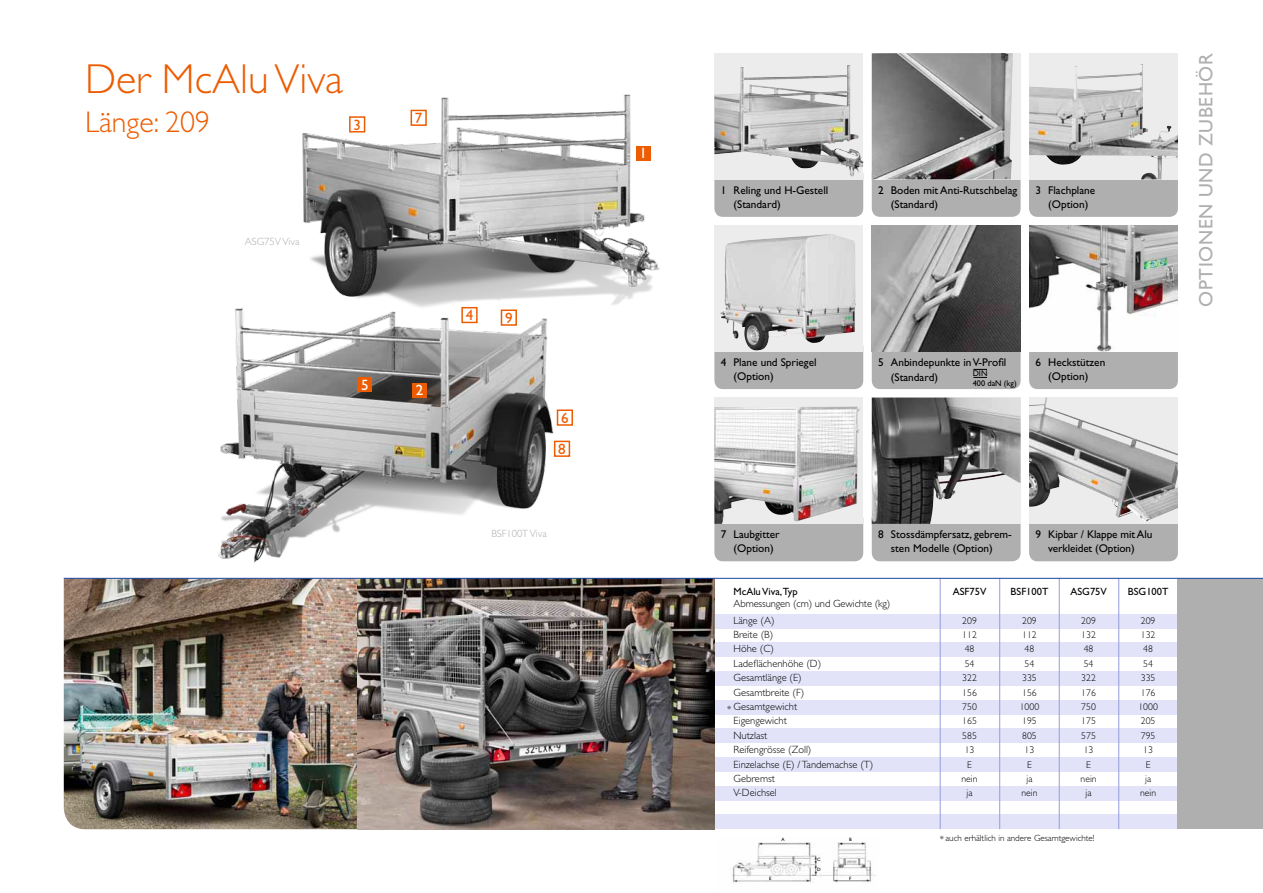
<style>
.page{position:relative;width:1263px;height:893px;background:#fff}
.page>*{position:absolute;margin:0;border:0;box-sizing:border-box;transform-origin:0 0}
.t1{font:300 42px "Gill Sans Std";color:#ed5c02}
.t2{font:300 30px "Gill Sans Std";color:#ed5c02}
.t3{font:19.5px "Gill Sans Std";letter-spacing:.03em;color:#afafb0}
.t4{font:15px "Gill Sans Std";color:#ed5c02}
.t5{font:15px "Gill Sans Std";color:#fff}
.t6{font:11.25px/14.2px "Gill Sans Std";color:#000}
.t7{font:300 10.5px/14.4px "Gill Sans Std";color:#000}
.t8{font:10.5px "Gill Sans Std";color:#000}
.t9{font:300 10.5px "Gill Sans Std";color:#afafb0}
.t10{font:300 9.75px/14.4px "Gill Sans Std";color:#000;text-align:center}
.t11{font:300 9px "Gill Sans Std";color:#000}
.t12{font:8.25px/9.4px "Gill Sans Std";color:#000}
.t13{font:4.8px/9.9px "Gill Sans Std";color:#000}
</style>
<div class="page">
<div style="left:714px;top:614px;width:464px;height:14px;background:#e2e3f8"></div>
<div style="left:714px;top:643px;width:464px;height:14px;background:#e2e3f8"></div>
<div style="left:714px;top:671px;width:464px;height:15px;background:#e2e3f8"></div>
<div style="left:714px;top:700px;width:464px;height:14px;background:#e2e3f8"></div>
<div style="left:714px;top:729px;width:464px;height:14px;background:#e2e3f8"></div>
<div style="left:714px;top:757px;width:464px;height:15px;background:#e2e3f8"></div>
<div style="left:714px;top:786px;width:464px;height:14px;background:#e2e3f8"></div>
<div style="left:714px;top:814px;width:464px;height:15px;background:#e2e3f8"></div>
<img style="left:302px;top:94px;width:358px;height:213px">
<img style="left:218px;top:308px;width:341px;height:255px">
<img style="left:732px;top:842px;width:144px;height:41px">
<div style="left:555px;top:441px;width:14px;height:15px;background:#fff"></div>
<div style="left:554px;top:441px;width:16px;height:16px;border:2px solid #ed5c02"></div>
<div style="left:501px;top:310px;width:15px;height:15px;background:#fff"></div>
<div style="left:501px;top:309px;width:16px;height:17px;border:2px solid #ed5c02"></div>
<div style="left:411px;top:110px;width:15px;height:15px;background:#fff"></div>
<div style="left:411px;top:110px;width:16px;height:16px;border:2px solid #ed5c02"></div>
<div style="left:412px;top:383px;width:15px;height:15px;background:#ed5c02"></div>
<div style="left:636px;top:146px;width:14px;height:15px;background:#ed5c02"></div>
<div style="left:350px;top:117px;width:15px;height:15px;background:#fff"></div>
<div style="left:349px;top:116px;width:16px;height:17px;border:2px solid #ed5c02"></div>
<div style="left:357px;top:377px;width:15px;height:15px;background:#ed5c02"></div>
<div style="left:557px;top:409px;width:16px;height:17px;border:2px solid #ed5c02"></div>
<div style="left:462px;top:308px;width:15px;height:14px;background:#fff"></div>
<div style="left:461px;top:307px;width:17px;height:16px;border:2px solid #ed5c02"></div>
<img style="left:64px;top:579px;width:650px;height:250px">
<div style="left:1178px;top:578px;width:85px;height:251px;background:#afafb0"></div>
<svg style="left:837px;top:397px;width:25px;height:1px"></svg>
<div style="left:1029px;top:338px;width:149px;height:51px;background:#afafb0;border-radius:9px"></div>
<div style="left:872px;top:338px;width:148px;height:51px;background:#afafb0;border-radius:9px"></div>
<div style="left:714px;top:338px;width:149px;height:51px;background:#afafb0;border-radius:9px"></div>
<div style="left:1029px;top:510px;width:149px;height:51px;background:#afafb0;border-radius:9px"></div>
<div style="left:872px;top:510px;width:148px;height:51px;background:#afafb0;border-radius:9px"></div>
<div style="left:714px;top:510px;width:149px;height:51px;background:#afafb0;border-radius:9px"></div>
<div style="left:872px;top:166px;width:148px;height:51px;background:#afafb0;border-radius:9px"></div>
<div style="left:714px;top:166px;width:149px;height:51px;background:#afafb0;border-radius:9px"></div>
<div style="left:1029px;top:166px;width:149px;height:51px;background:#afafb0;border-radius:9px"></div>
<hr style="left:1118px;top:578px;width:1px;height:251px;background:#969cdb">
<hr style="left:1059px;top:578px;width:1px;height:251px;background:#969cdb">
<hr style="left:999px;top:578px;width:1px;height:251px;background:#969cdb">
<hr style="left:940px;top:578px;width:1px;height:251px;background:#969cdb">
<hr style="left:64px;top:578px;width:1199px;height:1px;background:#1e45a0">
<img style="left:872px;top:225px;width:148px;height:127px">
<img style="left:1029px;top:225px;width:149px;height:127px">
<svg style="left:714px;top:225px;width:149px;height:127px;fill:#ececec"></svg>
<img style="left:720px;top:234px;width:110px;height:104px">
<div style="left:1029px;top:53px;width:149px;height:126px;background:#ececec"></div>
<img style="left:1029px;top:64px;width:149px;height:115px">
<div style="left:714px;top:398px;width:149px;height:126px;background:#ececec"></div>
<img style="left:714px;top:406px;width:146px;height:118px">
<div style="left:872px;top:53px;width:148px;height:126px;background:#ececec"></div>
<img style="left:872px;top:53px;width:141px;height:126px">
<img style="left:1029px;top:398px;width:149px;height:124px">
<img style="left:872px;top:398px;width:148px;height:126px">
<div style="left:714px;top:53px;width:149px;height:126px;background:#ececec"></div>
<img style="left:714px;top:65px;width:149px;height:112px">
<svg style="left:973px;top:369px;width:14px;height:1px"></svg>
<svg style="left:973px;top:377px;width:14px;height:1px"></svg>
<h1 class="t1" style="left:85px;top:55px;width:260px">Der McAlu Viva</h1>
<h2 class="t2" style="left:85px;top:105px;width:127px">Länge: 209</h2>
<h3 class="t4" style="left:353px;top:116px;width:9px">3</h3>
<p class="t9" style="left:245px;top:236px;width:56px">ASG75V Viva</p>
<h3 class="t5" style="left:361px;top:376px;width:9px">5</h3>
<h3 class="t4" style="left:415px;top:109px;width:9px">7</h3>
<h3 class="t5" style="left:416px;top:382px;width:9px">2</h3>
<h3 class="t4" style="left:466px;top:306px;width:9px">4</h3>
<h3 class="t4" style="left:505px;top:309px;width:9px">9</h3>
<h3 class="t4" style="left:561px;top:409px;width:9px">6</h3>
<h3 class="t4" style="left:558px;top:440px;width:9px">8</h3>
<p class="t9" style="left:491px;top:528px;width:57px">BSF100T Viva</p>
<h3 class="t5" style="left:639px;top:145px;width:9px">1</h3>
<p class="t6" style="left:721px;top:183px;width:7px">1</p>
<p class="t6" style="left:878px;top:183px;width:7px">2</p>
<p class="t6" style="left:733px;top:183px;width:96px">Reling und H-Gestell (Standard)</p>
<p class="t6" style="left:891px;top:183px;width:128px">Boden mit Anti-Rutschbelag (Standard)</p>
<p class="t6" style="left:1035px;top:183px;width:7px">3</p>
<p class="t6" style="left:1048px;top:183px;width:49px">Flachplane (Option)</p>
<h3 class="t3" style="left:1195px;top:307px;width:254px;rotate:-90deg">OPTIONEN UND ZUBEHÖR</h3>
<p class="t6" style="left:891px;top:355px;width:117px;line-height:14.9px">Anbindepunkte in V-Profil (Standard)</p>
<p class="t6" style="left:721px;top:355px;width:7px">4</p>
<p class="t6" style="left:878px;top:355px;width:7px">5</p>
<p class="t6" style="left:1035px;top:355px;width:7px">6</p>
<p class="t6" style="left:733px;top:355px;width:85px">Plane und Spriegel (Option)</p>
<p class="t12" style="left:973px;top:369px;width:46px">DIN<br>400 daN (kg)</p>
<p class="t6" style="left:1048px;top:355px;width:59px">Heckstützen (Option)</p>
<p class="t6" style="left:891px;top:527px;width:122px">Stossdämpfersatz, gebrem&shy;sten Modelle (Option)</p>
<p class="t6" style="left:721px;top:527px;width:7px">7</p>
<p class="t6" style="left:878px;top:527px;width:7px">8</p>
<p class="t6" style="left:1035px;top:527px;width:7px">9</p>
<p class="t6" style="left:1048px;top:527px;width:106px">Kipbar / Klappe mit Alu verkleidet (Option)</p>
<p class="t6" style="left:733px;top:527px;width:48px">Laubgitter (Option)</p>
<p class="t8" style="left:733px;top:585px;width:66px">McAlu Viva,Typ</p>
<p class="t7" style="left:733px;top:595px;width:158px;line-height:16.5px">Abmessungen (cm) und Gewichte (kg)<br>Länge (A)</p>
<p class="t7" style="left:733px;top:627px;width:141px">Breite (B)<br>Höhe (C)<br>Ladeflächenhöhe (D)<br>Gesamtlänge (E)<br>Gesamtbreite (F)<br>Gesamtgewicht<br>Eigengewicht<br>Nutzlast<br>Reifengrösse (Zoll)<br>Einzelachse (E) / Tandemachse (T)<br>Gebremst<br>V-Deichsel</p>
<p class="t11" style="left:727px;top:703px;width:6px">*</p>
<p class="t13" style="left:781px;top:835px;width:5px">A</p>
<p class="t13" style="left:769px;top:873px;width:3px">E</p>
<p class="t13" style="left:817px;top:854px;width:5px">C<br>D</p>
<p class="t13" style="left:849px;top:835px;width:4px">B</p>
<p class="t13" style="left:849px;top:873px;width:3px">F</p>
<p class="t8" style="left:953px;top:585px;width:35px">ASF75V</p>
<p class="t10" style="left:961px;top:613px;width:18px">209<br>112<br>48<br>54<br>322<br>156<br>750<br>165<br>585<br>13<br>E nein ja</p>
<p class="t8" style="left:1011px;top:585px;width:39px">BSF100T</p>
<p class="t10" style="left:1020px;top:613px;width:21px">209<br>112<br>48<br>54<br>335<br>156<br>1000<br>195<br>805<br>13<br>E<br>ja nein</p>
<p class="t8" style="left:1070px;top:585px;width:38px">ASG75V</p>
<p class="t10" style="left:1080px;top:613px;width:18px">209<br>132<br>48<br>54<br>322<br>176<br>750<br>175<br>575<br>13<br>E nein ja</p>
<p class="t11" style="left:940px;top:833px;width:156px">* auch erhältlich in andere Gesamtgewichte!</p>
<p class="t8" style="left:1128px;top:585px;width:42px">BSG100T</p>
<p class="t10" style="left:1138px;top:613px;width:21px">209<br>132<br>48<br>54<br>335<br>176<br>1000<br>205<br>795<br>13<br>E<br>ja nein</p>
</div>
